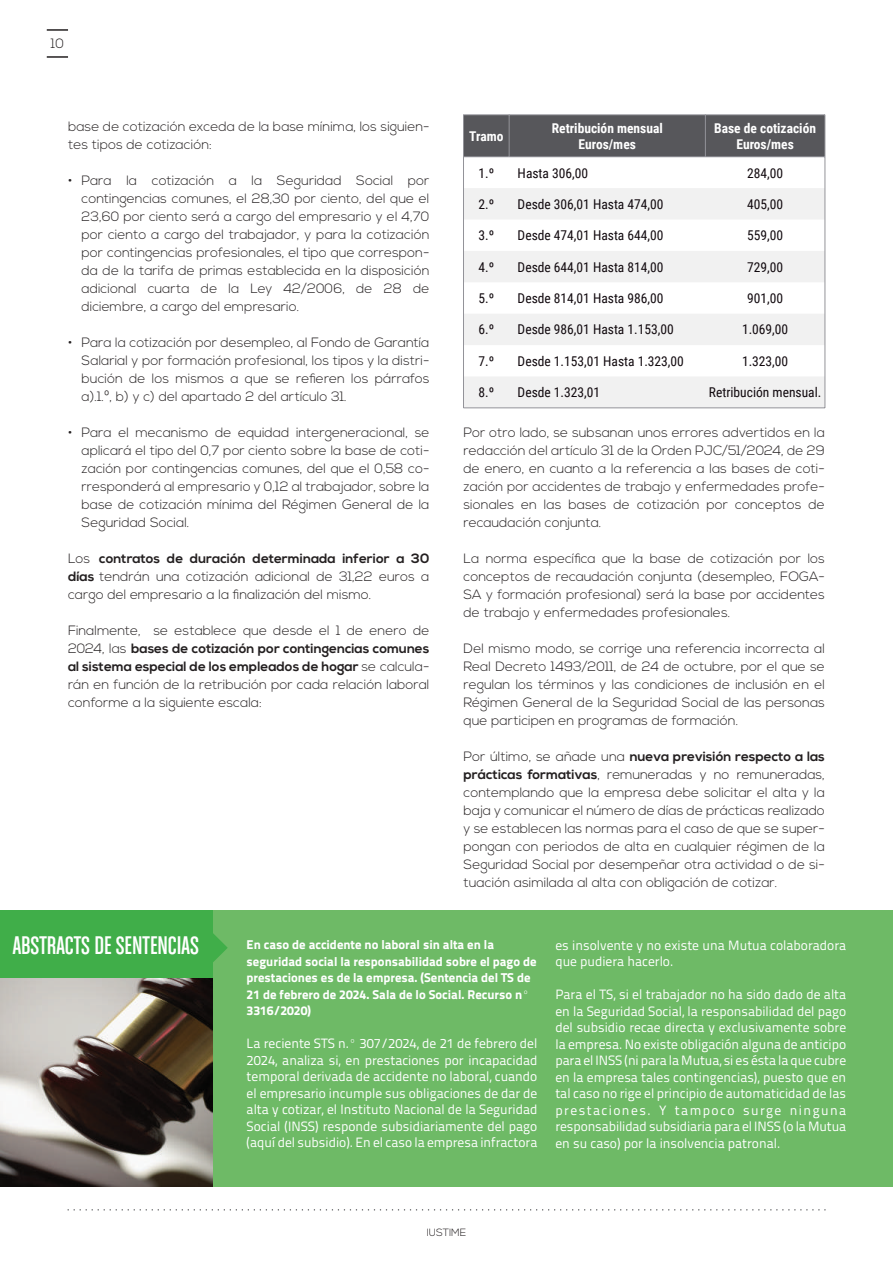
<style>
.page{position:relative;width:893px;height:1263px;background:#fff}
.page>*{position:absolute;margin:0;border:0;box-sizing:border-box;transform-origin:0 0}
.t1{font:27px "Chalet Comprime Cologne Sixty";color:#fff}
.t2{font:300 13.5px/18px "Nexa";color:#231f20;text-align:justify}
.t3{font:13.5px/16.5px "Titillium Text 22 L 400 wt";color:#fff;text-align:justify}
.t4{font:13.5px "Roboto Condensed";color:#11090e}
.t5{font:700 13.5px/16.5px "Roboto Condensed";color:#fff;text-align:center}
.t6{font:12.75px/16.5px "Titillium Text 22 L 999 wt";color:#fff}
.t7{font:300 10.5px "Nexa";color:#231f20}
.s1{font-weight:700}
</style>
<div class="page">
<hr style="left:47px;top:29px;width:21px;height:2px;background:#231f20">
<hr style="left:47px;top:56px;width:21px;height:2px;background:#231f20">
<svg style="left:68px;top:1209px;width:757px;height:1px"></svg>
<div style="left:463px;top:115px;width:362px;height:42px;background:#57575b"></div>
<svg style="left:464px;top:188px;width:361px;height:220px;fill:#f1f1f1"></svg>
<hr style="left:463px;top:115px;width:1px;height:293px;background:#939399">
<hr style="left:825px;top:115px;width:1px;height:293px;background:#939399">
<hr style="left:509px;top:115px;width:1px;height:42px;background:#939399">
<hr style="left:705px;top:115px;width:1px;height:42px;background:#939399">
<hr style="left:463px;top:115px;width:362px;height:1px;background:#939399">
<hr style="left:463px;top:156px;width:362px;height:1px;background:#939399">
<hr style="left:463px;top:408px;width:362px;height:1px;background:#939399">
<div style="left:213px;top:910px;width:680px;height:276px;background:#6eba66"></div>
<img style="left:0;top:977px;width:213px;height:209px">
<div style="left:0;top:910px;width:213px;height:67px;background:#40ae49"></div>
<svg style="left:213px;top:933px;width:15px;height:29px"></svg>
<hr style="left:892px;top:0;width:1px;height:166px;background:#007cb7">
<p class="t2" style="left:51px;top:35px;width:15px">10</p>
<p class="t2" style="left:68px;top:118px;width:363px">base de cotización exceda de la base mínima, los siguien&shy;tes tipos de cotización:</p>
<p class="t2" style="left:82px;top:172px;width:349px;text-indent:-14px">• Para la cotización a la Seguridad Social por contingencias comunes, el 28,30 por ciento, del que el 23,60 por ciento será a cargo del empresario y el 4,70 por ciento a cargo del trabajador, y para la cotización por contingencias profesionales, el tipo que correspon&shy;da de la tarifa de primas establecida en la disposición adicional cuarta de la Ley 42/2006, de 28 de diciembre, a cargo del empresario.</p>
<p class="t2" style="left:82px;top:334px;width:349px;text-indent:-14px">• Para la cotización por desempleo, al Fondo de Garantía Salarial y por formación profesional, los tipos y la distri&shy;bución de los mismos a que se refieren los párrafos a).1.º, b) y c) del apartado 2 del artículo 31.</p>
<p class="t2" style="left:82px;top:424px;width:349px;text-indent:-14px">• Para el mecanismo de equidad intergeneracional, se aplicará el tipo del 0,7 por ciento sobre la base de coti&shy;zación por contingencias comunes, del que el 0,58 co&shy;rresponderá al empresario y 0,12 al trabajador, sobre la base de cotización mínima del Régimen General de la Seguridad Social.</p>
<p class="t2" style="left:68px;top:550px;width:363px">Los <span class="s1">contratos de duración determinada inferior a 30 días</span> tendrán una cotización adicional de 31,22 euros a cargo del empresario a la finalización del mismo.</p>
<p class="t2" style="left:68px;top:622px;width:363px">Finalmente, se establece que desde el 1 de enero de 2024, las <span class="s1">bases de cotización por contingencias comunes al sistema especial de los empleados de hogar</span> se calcula&shy;rán en función de la retribución por cada relación laboral conforme a la siguiente escala:</p>
<p class="t5" style="left:469px;top:129px;width:36px">Tramo</p>
<p class="t5" style="left:552px;top:121px;width:113px">Retribución mensual<br>Euros/mes</p>
<p class="t5" style="left:714px;top:121px;width:103px">Base de cotización<br>Euros/mes</p>
<p class="t4" style="left:478px;top:167px;width:17px">1.º</p>
<p class="t4" style="left:518px;top:167px;width:72px">Hasta 306,00</p>
<p class="t4" style="left:747px;top:167px;width:37px">284,00</p>
<p class="t4" style="left:478px;top:199px;width:17px">2.º</p>
<p class="t4" style="left:518px;top:199px;width:147px">Desde 306,01 Hasta 474,00</p>
<p class="t4" style="left:747px;top:199px;width:37px">405,00</p>
<p class="t4" style="left:478px;top:230px;width:17px">3.º</p>
<p class="t4" style="left:518px;top:230px;width:147px">Desde 474,01 Hasta 644,00</p>
<p class="t4" style="left:747px;top:230px;width:37px">559,00</p>
<p class="t4" style="left:478px;top:262px;width:17px">4.º</p>
<p class="t4" style="left:518px;top:262px;width:147px">Desde 644,01 Hasta 814,00</p>
<p class="t4" style="left:747px;top:262px;width:37px">729,00</p>
<p class="t4" style="left:478px;top:293px;width:17px">5.º</p>
<p class="t4" style="left:518px;top:293px;width:147px">Desde 814,01 Hasta 986,00</p>
<p class="t4" style="left:747px;top:293px;width:37px">901,00</p>
<p class="t4" style="left:478px;top:324px;width:17px">6.º</p>
<p class="t4" style="left:518px;top:324px;width:158px">Desde 986,01 Hasta 1.153,00</p>
<p class="t4" style="left:742px;top:324px;width:48px">1.069,00</p>
<p class="t4" style="left:478px;top:356px;width:17px">7.º</p>
<p class="t4" style="left:518px;top:356px;width:168px">Desde 1.153,01 Hasta 1.323,00</p>
<p class="t4" style="left:742px;top:356px;width:48px">1.323,00</p>
<p class="t4" style="left:478px;top:387px;width:17px">8.º</p>
<p class="t4" style="left:518px;top:387px;width:84px">Desde 1.323,01</p>
<p class="t4" style="left:709px;top:387px;width:114px">Retribución mensual.</p>
<p class="t2" style="left:463px;top:424px;width:363px">Por otro lado, se subsanan unos errores advertidos en la redacción del artículo 31 de la Orden PJC/51/2024, de 29 de enero, en cuanto a la referencia a las bases de coti&shy;zación por accidentes de trabajo y enfermedades profe&shy;sionales en las bases de cotización por conceptos de recaudación conjunta.</p>
<p class="t2" style="left:463px;top:550px;width:363px">La norma específica que la base de cotización por los conceptos de recaudación conjunta (desempleo, FOGA-SA y formación profesional) será la base por accidentes de trabajo y enfermedades profesionales.</p>
<p class="t2" style="left:463px;top:640px;width:363px">Del mismo modo, se corrige una referencia incorrecta al Real Decreto 1493/2011, de 24 de octubre, por el que se regulan los términos y las condiciones de inclusión en el Régimen General de la Seguridad Social de las personas que participen en programas de formación.</p>
<p class="t2" style="left:463px;top:748px;width:363px">Por último, se añade una <span class="s1">nueva previsión respecto a las prácticas formativas</span>, remuneradas y no remuneradas, contemplando que la empresa debe solicitar el alta y la baja y comunicar el número de días de prácticas realizado y se establecen las normas para el caso de que se super&shy;pongan con periodos de alta en cualquier régimen de la Seguridad Social por desempeñar otra actividad o de si&shy;tuación asimilada al alta con obligación de cotizar.</p>
<h1 class="t1" style="left:13px;top:935px;width:188px">ABSTRACTS DE SENTENCIAS</h1>
<p class="t6" style="left:247px;top:938px;width:292px">En caso de accidente no laboral sin alta en la seguridad social la responsabilidad sobre el pago de prestaciones es de la empresa. (Sentencia del TS de 21 de febrero de 2024. Sala de lo Social. Recurso nº 3316/2020)</p>
<p class="t3" style="left:247px;top:1036px;width:292px">La reciente STS n.º 307/2024, de 21 de febrero del 2024, analiza si, en prestaciones por incapacidad temporal derivada de accidente no laboral, cuando el empresario incumple sus obligaciones de dar de alta y cotizar, el Instituto Nacional de la Seguridad Social (INSS) responde subsidiariamente del pago (aquí del subsidio). En el caso la empresa infractora</p>
<p class="t3" style="left:555px;top:938px;width:292px">es insolvente y no existe una Mutua colaboradora que pudiera hacerlo.</p>
<p class="t3" style="left:555px;top:988px;width:292px">Para el TS, si el trabajador no ha sido dado de alta en la Seguridad Social, la responsabilidad del pago del subsidio recae directa y exclusivamente sobre la empresa. No existe obligación alguna de anticipo para el INSS (ni para la Mutua, si es ésta la que cubre en la empresa tales contingencias), puesto que en tal caso no rige el principio de automaticidad de las prestaciones. Y tampoco surge ninguna responsabilidad subsidiaria para el INSS (o la Mutua en su caso) por la insolvencia patronal.</p>
<p class="t7" style="left:427px;top:1228px;width:41px">IUSTIME</p>
</div>
